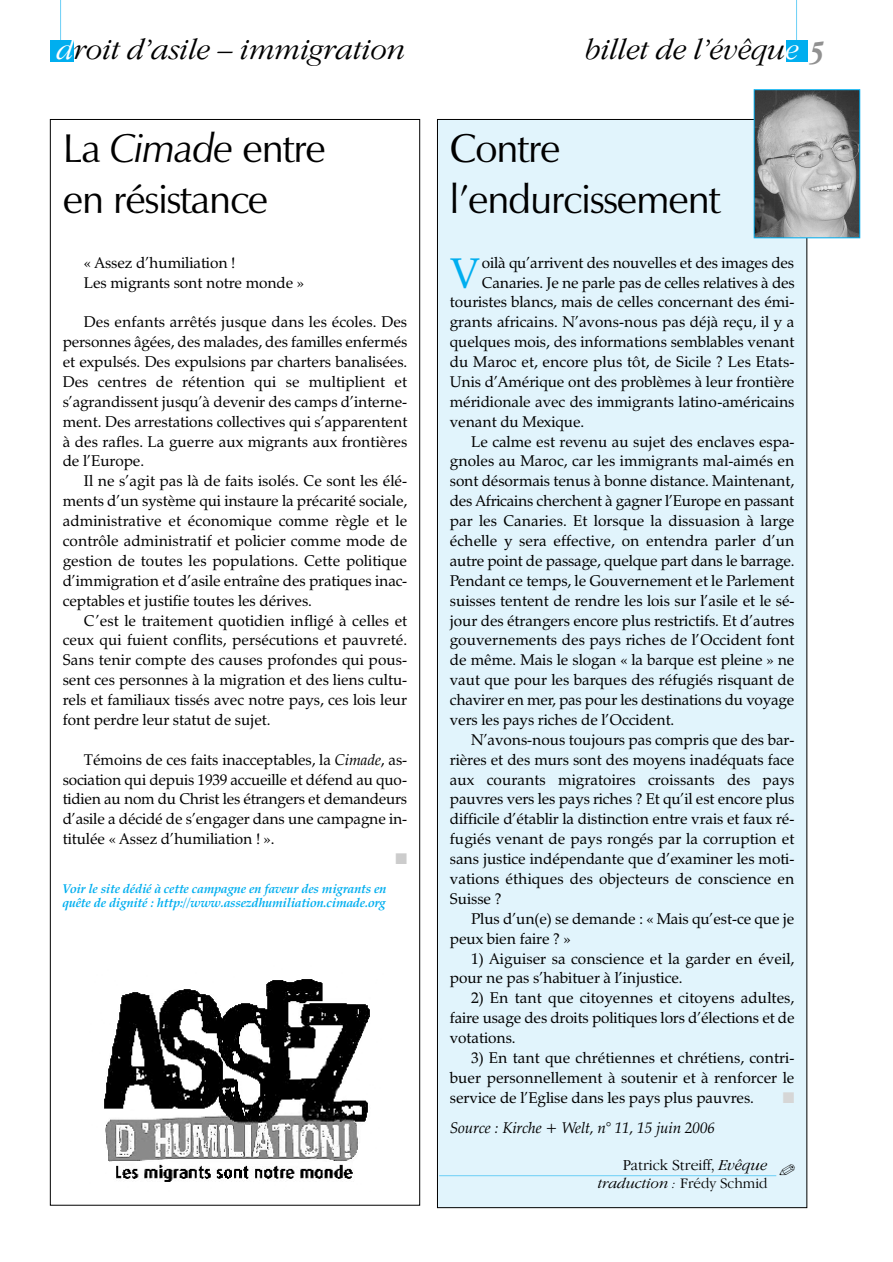
<style>
.page{position:relative;width:893px;height:1262px;background:#fff}
.page>*{position:absolute;margin:0;border:0;box-sizing:border-box;transform-origin:0 0}
.t1{font:42.45px "Zapf Calligraphic 801 BT";color:#00aeef}
.t2{font:40.5px/51px "Zapf Humanist 601 BT";letter-spacing:-.025em;color:#000}
.t3{font:italic 300 30px "Garamond IT Cby BT";letter-spacing:-.005em;color:#000}
.t4{font:300 15.75px "Garamond IT Cby BT";color:#000}
.t5{font:15.3px/20px "Zapf Calligraphic 801 BT";letter-spacing:-.005em;color:#000;text-align:justify}
.t6{font:italic 15.3px "Zapf Calligraphic 801 BT";letter-spacing:-.005em;color:#000}
.t7{font:15.3px "Zapf Dingbats";color:#ccc}
.t8{font:15.3px "Zapf Dingbats";color:#d6d6d6}
.t9{font:italic 300 15px "Garamond IT Cby BT";color:#000}
.t10{font:italic 700 12.75px/14.2px "Zapf Calligraphic 801 BT";letter-spacing:-.005em;color:#00aeef}
.s1{color:#fff}
.s2{font-weight:700;font-size:31.5px;color:#919191}
.s3{font-style:italic}
.s4{font-style:normal}
</style>
<div class="page">
<div style="left:438px;top:120px;width:368px;height:1087px;background:#e1f4fc"></div>
<hr style="left:439px;top:1175px;width:337px;height:1px;background:#6bcff6">
<img style="left:755px;top:91px;width:103px;height:145px">
<div style="left:753px;top:89px;width:107px;height:149px;border:1px solid #00aeef"></div>
<hr style="left:796px;top:0;width:1px;height:43px;background:#6bcff6">
<div style="left:786px;top:40px;width:21px;height:22px;background:#00aeef"></div>
<hr style="left:60px;top:0;width:1px;height:43px;background:#6bcff6">
<div style="left:50px;top:40px;width:23px;height:22px;background:#00aeef"></div>
<img style="left:104px;top:979px;width:266px;height:203px">
<h3 class="t3" style="left:57px;top:32px;width:350px"><span class="s1">d</span>roit d’asile – immigration</h3>
<h3 class="t3" style="left:585px;top:32px;width:240px">billet de l’évêqu<span class="s1">e</span> <span class="s2">5</span></h3>
<h2 class="t2" style="left:63px;top:123px;width:265px">La <span class="s3">Cimade</span> entre en résistance</h2>
<p class="t5" style="left:84px;top:252px;width:221px">« Assez d’humiliation !<br>Les migrants sont notre monde »</p>
<p class="t5" style="left:63px;top:312px;width:346px;text-indent:21px">Des enfants arrêtés jusque dans les écoles. Des personnes âgées, des malades, des familles enfermés et expulsés. Des expulsions par charters banalisées.<br>Des centres de rétention qui se multiplient et s’agrandissent jusqu’à devenir des camps d’interne&shy;ment. Des arrestations collectives qui s’apparentent à des rafles. La guerre aux migrants aux frontières de l’Europe.</p>
<p class="t5" style="left:63px;top:471px;width:346px;text-indent:21px">Il ne s’agit pas là de faits isolés. Ce sont les élé&shy;ments d’un système qui instaure la précarité sociale, administrative et économique comme règle et le contrôle administratif et policier comme mode de gestion de toutes les populations. Cette politique d’immigration et d’asile entraîne des pratiques inac&shy;ceptables et justifie toutes les dérives.</p>
<p class="t5" style="left:63px;top:610px;width:346px;text-indent:21px">C’est le traitement quotidien infligé à celles et ceux qui fuient conflits, persécutions et pauvreté.<br>Sans tenir compte des causes profondes qui pous&shy;sent ces personnes à la migration et des liens cultu&shy;rels et familiaux tissés avec notre pays, ces lois leur font perdre leur statut de sujet.</p>
<p class="t5" style="left:63px;top:749px;width:346px;text-indent:21px">Témoins de ces faits inacceptables, la <span class="s3">Cimade</span>, as&shy;sociation qui depuis 1939 accueille et défend au quo&shy;tidien au nom du Christ les étrangers et demandeurs d’asile a décidé de s’engager dans une campagne in&shy;titulée « Assez d’humiliation ! ».</p>
<p class="t7" style="left:395px;top:851px;width:13px">■</p>
<p class="t10" style="left:63px;top:881px;width:325px">Voir le site dédié à cette campagne en faveur des migrants en quête de dignité : http://www.assezdhumiliation.cimade.org</p>
<h2 class="t2" style="left:450px;top:123px;width:272px">Contre l’endurcissement</h2>
<h1 class="t1" style="left:450px;top:247px;width:32px">V</h1>
<p class="t5" style="left:482px;top:252px;width:314px">oilà qu’arrivent des nouvelles et des images des</p>
<p class="t5" style="left:482px;top:272px;width:314px">Canaries. Je ne parle pas de celles relatives à des</p>
<p class="t5" style="left:450px;top:292px;width:346px">touristes blancs, mais de celles concernant des émi-</p>
<p class="t5" style="left:450px;top:312px;width:346px">grants africains. N’avons-nous pas déjà reçu, il y a</p>
<p class="t5" style="left:450px;top:332px;width:346px">quelques mois, des informations semblables venant</p>
<p class="t5" style="left:450px;top:352px;width:346px">du Maroc et, encore plus tôt, de Sicile ? Les Etats-</p>
<p class="t5" style="left:450px;top:372px;width:346px">Unis d’Amérique ont des problèmes à leur frontière</p>
<p class="t5" style="left:450px;top:391px;width:346px">méridionale avec des immigrants latino-américains</p>
<p class="t5" style="left:450px;top:411px;width:136px">venant du Mexique.</p>
<p class="t5" style="left:471px;top:431px;width:325px">Le calme est revenu au sujet des enclaves espa-</p>
<p class="t5" style="left:450px;top:451px;width:346px">gnoles au Maroc, car les immigrants mal-aimés en</p>
<p class="t5" style="left:450px;top:471px;width:346px">sont désormais tenus à bonne distance. Maintenant,</p>
<p class="t5" style="left:450px;top:491px;width:346px">des Africains cherchent à gagner l’Europe en passant</p>
<p class="t5" style="left:450px;top:511px;width:346px">par les Canaries. Et lorsque la dissuasion à large</p>
<p class="t5" style="left:450px;top:531px;width:346px">échelle y sera effective, on entendra parler d’un</p>
<p class="t5" style="left:450px;top:550px;width:346px">autre point de passage, quelque part dans le barrage.</p>
<p class="t5" style="left:450px;top:570px;width:346px">Pendant ce temps, le Gouvernement et le Parlement</p>
<p class="t5" style="left:450px;top:590px;width:346px">suisses tentent de rendre les lois sur l’asile et le sé-</p>
<p class="t5" style="left:450px;top:610px;width:346px">jour des étrangers encore plus restrictifs. Et d’autres</p>
<p class="t5" style="left:450px;top:630px;width:346px">gouvernements des pays riches de l’Occident font</p>
<p class="t5" style="left:450px;top:650px;width:346px">de même. Mais le slogan « la barque est pleine » ne</p>
<p class="t5" style="left:450px;top:670px;width:346px">vaut que pour les barques des réfugiés risquant de</p>
<p class="t5" style="left:450px;top:690px;width:346px">chavirer en mer, pas pour les destinations du voyage</p>
<p class="t5" style="left:450px;top:709px;width:226px">vers les pays riches de l’Occident.</p>
<p class="t5" style="left:471px;top:729px;width:325px">N’avons-nous toujours pas compris que des bar-</p>
<p class="t5" style="left:450px;top:749px;width:346px">rières et des murs sont des moyens inadéquats face</p>
<p class="t5" style="left:450px;top:769px;width:346px">aux courants migratoires croissants des pays</p>
<p class="t5" style="left:450px;top:789px;width:346px">pauvres vers les pays riches ? Et qu’il est encore plus</p>
<p class="t5" style="left:450px;top:809px;width:346px">difficile d’établir la distinction entre vrais et faux ré-</p>
<p class="t5" style="left:450px;top:829px;width:346px">fugiés venant de pays rongés par la corruption et</p>
<p class="t5" style="left:450px;top:849px;width:346px">sans justice indépendante que d’examiner les moti-</p>
<p class="t5" style="left:450px;top:868px;width:346px">vations éthiques des objecteurs de conscience en</p>
<p class="t5" style="left:450px;top:888px;width:53px">Suisse ?</p>
<p class="t5" style="left:471px;top:908px;width:325px">Plus d’un(e) se demande : « Mais qu’est-ce que je</p>
<p class="t5" style="left:450px;top:928px;width:122px">peux bien faire ? »</p>
<p class="t5" style="left:450px;top:948px;width:346px;text-indent:21px">1) Aiguiser sa conscience et la garder en éveil, pour ne pas s’habituer à l’injustice.</p>
<p class="t5" style="left:450px;top:988px;width:346px;text-indent:21px">2) En tant que citoyennes et citoyens adultes, faire usage des droits politiques lors d’élections et de votations.</p>
<p class="t5" style="left:450px;top:1047px;width:346px;text-indent:21px">3) En tant que chrétiennes et chrétiens, contri&shy;buer personnellement à soutenir et à renforcer le service de l’Eglise dans les pays plus pauvres.</p>
<p class="t8" style="left:782px;top:1090px;width:13px">■</p>
<p class="t6" style="left:450px;top:1118px;width:267px">Source : Kirche + Welt, n° 11, 15 juin 2006</p>
<p class="t4" style="left:623px;top:1155px;width:146px">Patrick Streiff, <span class="s3">Evêque</span></p>
<p class="t9" style="left:598px;top:1174px;width:171px">traduction : <span class="s4">Frédy Schmid</span></p>
</div>
